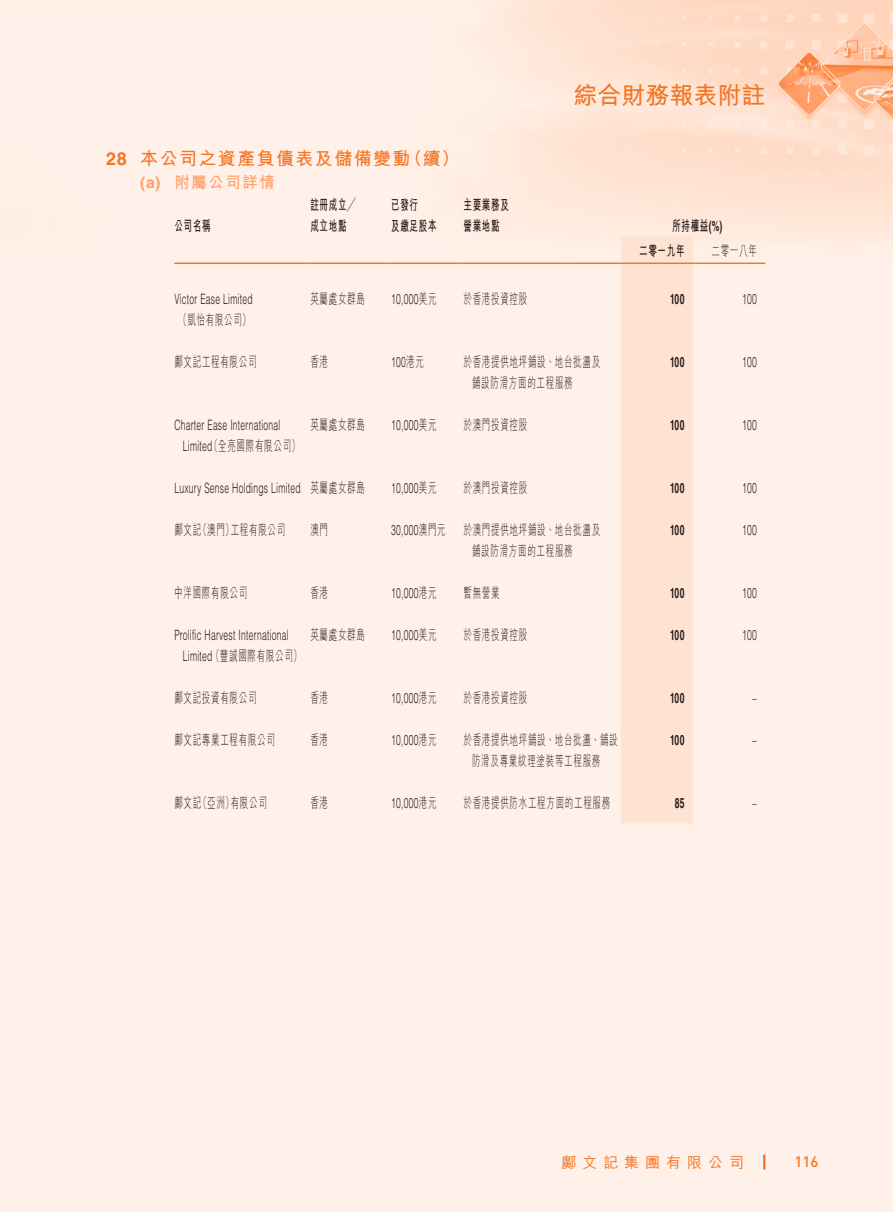
<style>
.page{position:relative;width:893px;height:1212px;background:#fff1e9}
.page>*{position:absolute;margin:0;border:0;box-sizing:border-box;transform-origin:0 0}
.t1{font:700 24px "M Hei HK";color:#f57523}
.t2{font:700 18px "M Hei HK";letter-spacing:.08em;color:#f57523}
.t3{font:700 18px "Helvetica LT Std";color:#f57523}
.t4{font:700 15.75px "M Hei HK";letter-spacing:.08em;color:#ff9f67}
.t5{font:700 15.75px "Helvetica LT Std";color:#ff9f67}
.t6{font:500 15px "M Hei HK";letter-spacing:.4em;color:#f57523}
.t7{font:500 15px "DIN Pro";color:#f57523}
.t8{font:300 14.25px "M Hei HK";letter-spacing:.08em;color:#231916;scale:.6 1}
.t9{font:300 14.25px "Helvetica LT Std";letter-spacing:.03em;color:#231916;scale:.6 1}
.t10{font:700 14.25px/21px "M Hei HK";letter-spacing:.08em;color:#231916;scale:.6 1}
.t11{font:700 14.25px "Helvetica LT Std";letter-spacing:.03em;color:#231916;scale:.6 1}
.s1{font-family:"M Hei HK"}
.s2{font-family:"Helvetica LT Std"}
</style>
<div class="page">
<img style="left:174px;top:0;width:719px;height:265px">
<svg style="left:763px;top:1154px;width:2px;height:15px"></svg>
<div style="left:621px;top:237px;width:72px;height:586px;background:#ffe3d2"></div>
<hr style="left:174px;top:263px;width:136px;height:1px;background:#f57523">
<hr style="left:310px;top:263px;width:81px;height:1px;background:#f57523">
<hr style="left:391px;top:263px;width:72px;height:1px;background:#f57523">
<hr style="left:463px;top:263px;width:158px;height:1px;background:#f57523">
<hr style="left:621px;top:263px;width:72px;height:1px;background:#f57523">
<hr style="left:693px;top:263px;width:72px;height:1px;background:#f57523">
<h1 class="t1" style="left:573px;top:78px;width:193px">綜合財務報表附註</h1>
<p class="t3" style="left:106px;top:148px;width:22px">28</p>
<p class="t2" style="left:140px;top:145px;width:272px">本公司之資產負債表及儲備變動</p>
<p class="t2" style="left:404px;top:145px;width:56px">（續(</p>
<p class="t5" style="left:140px;top:173px;width:22px">a( )</p>
<p class="t4" style="left:174px;top:171px;width:102px">附屬公司詳情</p>
<p class="t10" style="left:174px;top:214px;width:62px">公司名稱</p>
<p class="t10" style="left:310px;top:193px;width:77px">註冊成立╱成立地點</p>
<p class="t10" style="left:391px;top:193px;width:77px">已發行<br>及繳足股本</p>
<p class="t10" style="left:463px;top:193px;width:77px">主要業務及</p>
<p class="t10" style="left:463px;top:214px;width:62px">營業地點</p>
<p class="t9" style="left:174px;top:290px;width:132px">Victor Ease Limited</p>
<p class="t8" style="left:179px;top:310px;width:122px">（凱怡有限公司(</p>
<p class="t8" style="left:310px;top:289px;width:93px">英屬處女群島</p>
<p class="t9" style="left:391px;top:290px;width:77px">10,000<span class="s1">美元</span></p>
<p class="t8" style="left:463px;top:289px;width:108px">於香港投資控股</p>
<p class="t8" style="left:174px;top:352px;width:139px">鄺文記工程有限公司</p>
<p class="t8" style="left:310px;top:352px;width:31px">香港</p>
<p class="t9" style="left:391px;top:353px;width:56px">100<span class="s1">港元</span></p>
<p class="t8" style="left:463px;top:352px;width:229px">於香港提供地坪鋪設、地台批盪及</p>
<p class="t8" style="left:472px;top:373px;width:169px">鋪設防滑方面的工程服務</p>
<p class="t9" style="left:174px;top:416px;width:178px">Charter Ease International</p>
<p class="t8" style="left:209px;top:436px;width:153px">（全亮國際有限公司(</p>
<p class="t9" style="left:183px;top:437px;width:51px">Limited</p>
<p class="t8" style="left:310px;top:415px;width:93px">英屬處女群島</p>
<p class="t9" style="left:391px;top:416px;width:77px">10,000<span class="s1">美元</span></p>
<p class="t8" style="left:463px;top:415px;width:108px">於澳門投資控股</p>
<p class="t9" style="left:174px;top:479px;width:212px">Luxury Sense Holdings Limited</p>
<p class="t8" style="left:310px;top:478px;width:93px">英屬處女群島</p>
<p class="t9" style="left:391px;top:479px;width:77px">10,000<span class="s1">美元</span></p>
<p class="t8" style="left:463px;top:478px;width:108px">於澳門投資控股</p>
<p class="t8" style="left:174px;top:520px;width:46px">鄺文記</p>
<p class="t8" style="left:198px;top:520px;width:147px">（澳門 工程有限公司</p>
<p class="t8" style="left:225px;top:520px;width:16px">）</p>
<p class="t8" style="left:310px;top:520px;width:31px">澳門</p>
<p class="t9" style="left:391px;top:521px;width:92px">30,000<span class="s1">澳門元</span></p>
<p class="t8" style="left:463px;top:520px;width:229px">於澳門提供地坪鋪設、地台批盪及</p>
<p class="t8" style="left:472px;top:541px;width:169px">鋪設防滑方面的工程服務</p>
<p class="t8" style="left:174px;top:583px;width:123px">中洋國際有限公司</p>
<p class="t9" style="left:174px;top:626px;width:192px">Prolific Harvest International</p>
<p class="t8" style="left:183px;top:646px;width:200px"><span class="s2">Limited</span>（豐誠國際有限公司(</p>
<p class="t8" style="left:310px;top:583px;width:31px">香港</p>
<p class="t8" style="left:310px;top:625px;width:93px">英屬處女群島</p>
<p class="t9" style="left:391px;top:584px;width:77px">10,000<span class="s1">港元</span></p>
<p class="t9" style="left:391px;top:626px;width:77px">10,000<span class="s1">美元</span></p>
<p class="t8" style="left:463px;top:583px;width:62px">暫無營業</p>
<p class="t8" style="left:463px;top:625px;width:108px">於香港投資控股</p>
<p class="t8" style="left:174px;top:688px;width:139px">鄺文記投資有限公司</p>
<p class="t8" style="left:310px;top:688px;width:31px">香港</p>
<p class="t9" style="left:391px;top:689px;width:77px">10,000<span class="s1">港元</span></p>
<p class="t8" style="left:463px;top:688px;width:108px">於香港投資控股</p>
<p class="t8" style="left:174px;top:730px;width:169px">鄺文記專業工程有限公司</p>
<p class="t8" style="left:310px;top:730px;width:31px">香港</p>
<p class="t9" style="left:391px;top:731px;width:77px">10,000<span class="s1">港元</span></p>
<p class="t8" style="left:463px;top:730px;width:259px">於香港提供地坪鋪設、地台批盪、鋪設</p>
<p class="t8" style="left:472px;top:751px;width:215px">防滑及專業紋理塗裝等工程服務</p>
<p class="t8" style="left:174px;top:793px;width:46px">鄺文記</p>
<p class="t8" style="left:198px;top:793px;width:116px">（亞洲 有限公司</p>
<p class="t8" style="left:225px;top:793px;width:16px">）</p>
<p class="t8" style="left:310px;top:793px;width:31px">香港</p>
<p class="t9" style="left:391px;top:794px;width:77px">10,000<span class="s1">港元</span></p>
<p class="t8" style="left:463px;top:793px;width:246px">於香港提供防水工程方面的工程服務</p>
<p class="t10" style="left:672px;top:214px;width:85px">所持權益 <span class="s2">(%)</span></p>
<p class="t10" style="left:639px;top:239px;width:77px">二零一九年</p>
<p class="t8" style="left:711px;top:241px;width:77px">二零一八年</p>
<p class="t11" style="left:670px;top:290px;width:26px">100</p>
<p class="t9" style="left:742px;top:290px;width:26px">100</p>
<p class="t11" style="left:670px;top:353px;width:26px">100</p>
<p class="t9" style="left:742px;top:353px;width:26px">100</p>
<p class="t11" style="left:670px;top:416px;width:26px">100</p>
<p class="t9" style="left:742px;top:416px;width:26px">100</p>
<p class="t11" style="left:670px;top:479px;width:26px">100</p>
<p class="t9" style="left:742px;top:479px;width:26px">100</p>
<p class="t11" style="left:670px;top:521px;width:26px">100</p>
<p class="t9" style="left:742px;top:521px;width:26px">100</p>
<p class="t11" style="left:670px;top:584px;width:26px">100</p>
<p class="t9" style="left:742px;top:584px;width:26px">100</p>
<p class="t11" style="left:670px;top:626px;width:26px">100</p>
<p class="t9" style="left:742px;top:626px;width:26px">100</p>
<p class="t11" style="left:670px;top:689px;width:26px">100</p>
<p class="t9" style="left:753px;top:689px;width:9px">–</p>
<p class="t11" style="left:670px;top:731px;width:26px">100</p>
<p class="t9" style="left:753px;top:731px;width:9px">–</p>
<p class="t11" style="left:675px;top:794px;width:18px">85</p>
<p class="t9" style="left:753px;top:794px;width:9px">–</p>
<p class="t6" style="left:561px;top:1151px;width:184px">鄺文記集團有限公司</p>
<p class="t7" style="left:794px;top:1152px;width:25px">116</p>
</div>
